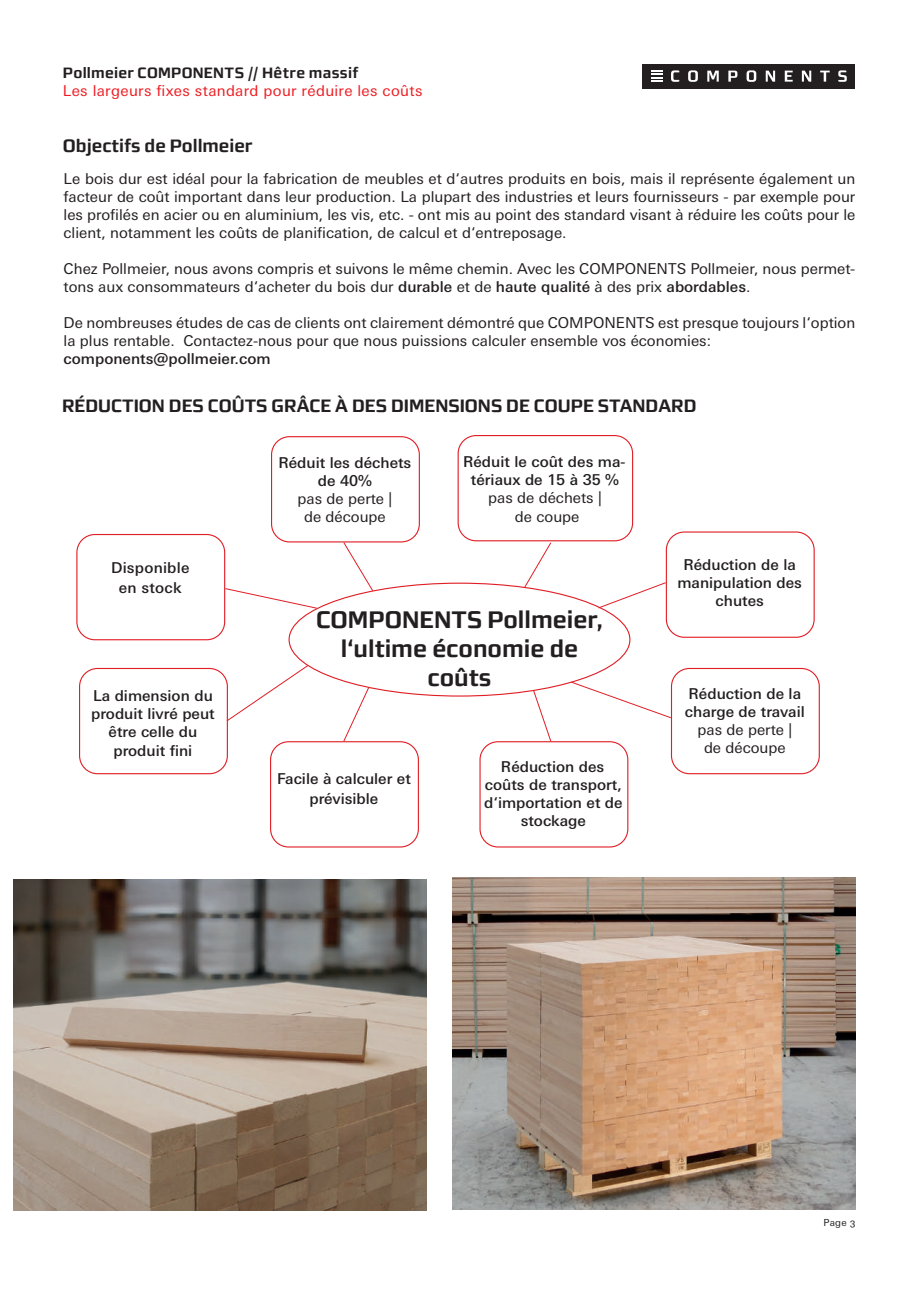
<style>
.page{position:relative;width:919px;height:1289px;background:#fff}
.page>*{position:absolute;margin:0;border:0;box-sizing:border-box;transform-origin:0 0}
.t1{font:700 24px/28.8px "Morgan Sans";color:#231f20;text-align:center}
.t2{font:700 18px "Morgan Sans";color:#231f20}
.t3{font:15px/18px "Univers Next W1 G";color:#231f20;text-align:center}
.t4{font:500 15px/18px "Univers Next W1 G";color:#231f20;text-align:center}
.t5{font:15px "Univers Next W1 G";letter-spacing:.025em;color:#ee1d23}
.t6{font:700 15px "Morgan Sans";letter-spacing:.02em;color:#231f20}
.t7{font:9.75px "Univers Next W1 G";color:#231f20}
.s1{font-weight:500}
</style>
<div class="page">
<div style="left:642px;top:64px;width:213px;height:24px;background:#231f20"></div>
<svg style="left:671px;top:70px;width:8px;height:12px"></svg>
<svg style="left:688px;top:70px;width:9px;height:12px"></svg>
<svg style="left:707px;top:71px;width:11px;height:11px"></svg>
<svg style="left:728px;top:71px;width:9px;height:11px"></svg>
<svg style="left:746px;top:70px;width:10px;height:12px"></svg>
<svg style="left:765px;top:71px;width:10px;height:11px"></svg>
<svg style="left:784px;top:71px;width:8px;height:11px"></svg>
<svg style="left:801px;top:71px;width:10px;height:11px"></svg>
<svg style="left:820px;top:71px;width:9px;height:11px"></svg>
<svg style="left:838px;top:70px;width:8px;height:12px"></svg>
<svg style="left:651px;top:70px;width:11px;height:12px"></svg>
<img style="left:452px;top:877px;width:403px;height:332px">
<img style="left:14px;top:879px;width:412px;height:331px">
<div style="left:271px;top:436px;width:149px;height:106px;border:1px solid #e01e25;border-radius:18px"></div>
<div style="left:671px;top:668px;width:148px;height:106px;border:1px solid #e01e25;border-radius:18px"></div>
<div style="left:270px;top:741px;width:149px;height:106px;border:1px solid #e01e25;border-radius:18px"></div>
<div style="left:79px;top:668px;width:149px;height:106px;border:1px solid #e01e25;border-radius:18px"></div>
<div style="left:665px;top:531px;width:149px;height:107px;border:1px solid #e01e25;border-radius:18px"></div>
<div style="left:479px;top:741px;width:149px;height:106px;border:1px solid #e01e25;border-radius:18px"></div>
<div style="left:76px;top:534px;width:149px;height:106px;border:1px solid #e01e25;border-radius:18px"></div>
<svg style="left:524px;top:542px;width:27px;height:46px"></svg>
<svg style="left:343px;top:542px;width:30px;height:49px"></svg>
<svg style="left:343px;top:687px;width:26px;height:54px"></svg>
<svg style="left:533px;top:689px;width:18px;height:52px"></svg>
<svg style="left:225px;top:588px;width:92px;height:20px"></svg>
<svg style="left:226px;top:665px;width:82px;height:56px"></svg>
<svg style="left:598px;top:582px;width:68px;height:26px"></svg>
<svg style="left:570px;top:681px;width:101px;height:37px"></svg>
<div style="left:457px;top:435px;width:176px;height:106px;border:1px solid #e01e25;border-radius:18px"></div>
<p class="t6" style="left:63px;top:63px;width:297px">Pollmeier COMPONENTS // Hêtre massif</p>
<p class="t5" style="left:63px;top:82px;width:361px">Les largeurs fixes standard pour réduire les coûts</p>
<p class="t2" style="left:63px;top:135px;width:191px">Objectifs de Pollmeier</p>
<p class="t3" style="left:64px;top:170px;width:793px;text-align:justify">Le bois dur est idéal pour la fabrication de meubles et d‘autres produits en bois, mais il représente également un facteur de coût important dans leur production. La plupart des industries et leurs fournisseurs - par exemple pour les profilés en acier ou en aluminium, les vis, etc. - ont mis au point des standard visant à réduire les coûts pour le client, notamment les coûts de planification, de calcul et d‘entreposage.</p>
<p class="t3" style="left:64px;top:260px;width:793px;text-align:left">Chez Pollmeier, nous avons compris et suivons le même chemin. Avec les COMPONENTS Pollmeier, nous permet&shy;tons aux consommateurs d‘acheter du bois dur <span class="s1">durable</span> et de <span class="s1">haute qualité</span> à des prix <span class="s1">abordables</span>.</p>
<p class="t3" style="left:64px;top:314px;width:793px;text-align:left">De nombreuses études de cas de clients ont clairement démontré que COMPONENTS est presque toujours l‘option la plus rentable. Contactez-nous pour que nous puissions calculer ensemble vos économies:</p>
<p class="t4" style="left:64px;top:350px;width:208px">components@pollmeier.com</p>
<p class="t2" style="left:62px;top:394px;width:636px">RÉDUCTION DES COÛTS GRÂCE À DES DIMENSIONS DE COUPE STANDARD</p>
<p class="t4" style="left:111px;top:557px;width:80px;line-height:20.4px">Disponible en stock</p>
<p class="t4" style="left:91px;top:686px;width:125px">La dimension du produit livré peut être celle du</p>
<p class="t4" style="left:113px;top:741px;width:80px">produit fini</p>
<p class="t4" style="left:278px;top:453px;width:134px">Réduit les déchets de 40%</p>
<p class="t3" style="left:297px;top:489px;width:96px">pas de perte | de découpe</p>
<p class="t4" style="left:463px;top:452px;width:164px">Réduit le coût des ma&shy;tériaux de 15 à 35 %</p>
<p class="t3" style="left:488px;top:487px;width:115px;line-height:19.8px">pas de déchets | de coupe</p>
<h1 class="t1" style="left:316px;top:605px;width:288px">COMPONENTS Pollmeier, l‘ultime économie de coûts</h1>
<p class="t4" style="left:277px;top:769px;width:135px;line-height:19.5px">Facile à calculer et prévisible</p>
<p class="t4" style="left:484px;top:757px;width:140px">Réduction des coûts de transport, d‘importation et de stockage</p>
<p class="t4" style="left:677px;top:555px;width:126px">Réduction de la manipulation des chutes</p>
<p class="t4" style="left:685px;top:685px;width:121px;text-align:left">Réduction de la charge de travail</p>
<p class="t3" style="left:697px;top:721px;width:96px">pas de perte | de découpe</p>
<p class="t7" style="left:823px;top:1217px;width:33px">Page 3</p>
</div>
